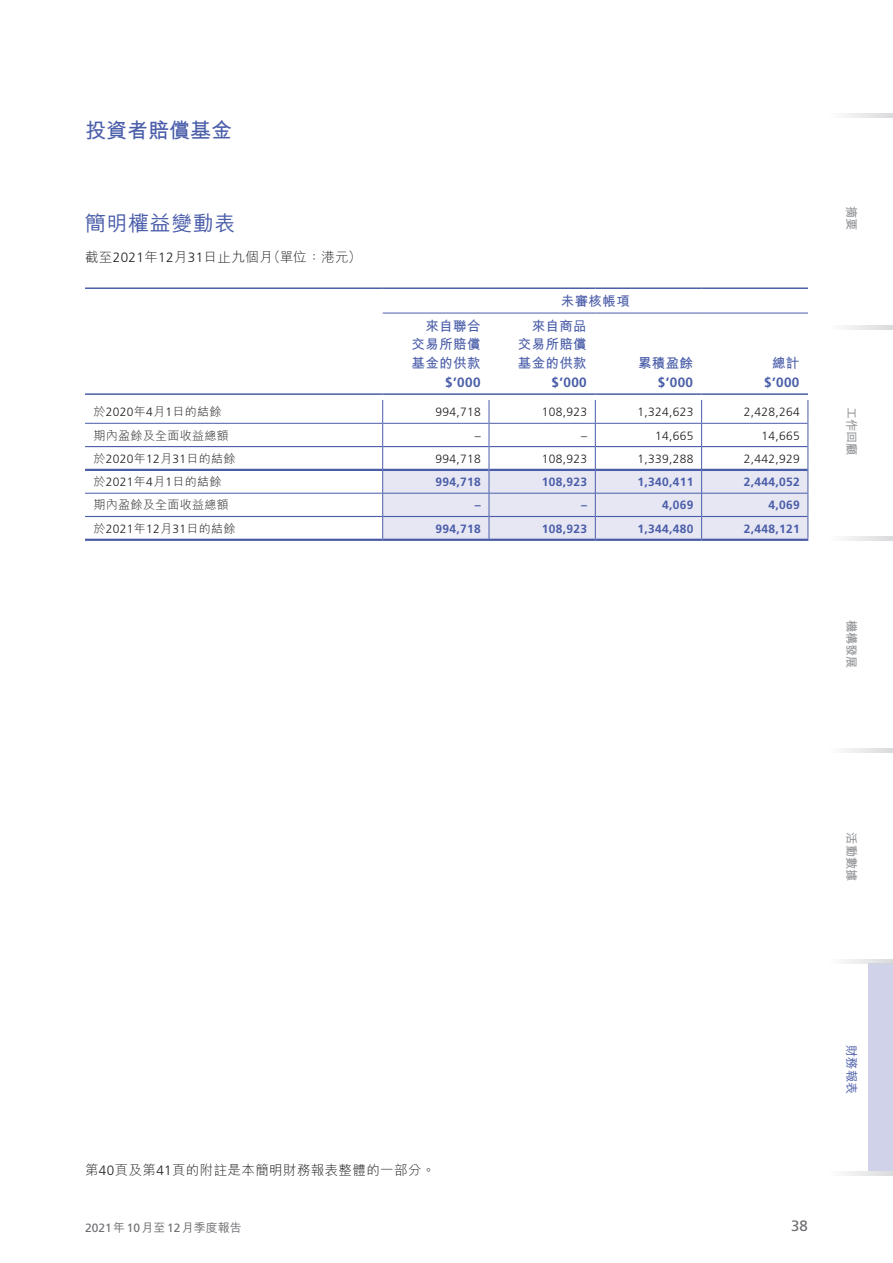
<style>
.page{position:relative;width:893px;height:1263px;background:#fff}
.page>*{position:absolute;margin:0;border:0;box-sizing:border-box;transform-origin:0 0}
.t1{font:700 21px "M Hei HK";color:#4a5da9}
.t2{font:500 21px "M Hei HK";letter-spacing:.03em;color:#4a5da9}
.t3{font:15px "Frutiger LT Std";color:#6c6d70}
.t4{font:300 13.5px "M Hei HK";letter-spacing:.03em;color:#231f20}
.t5{font:700 13.5px/18.8px "M Hei HK";letter-spacing:.03em;color:#4a5da9;text-align:justify}
.t6{font:700 13.5px "Frutiger LT Std";letter-spacing:.03em;color:#4a5da9}
.t7{font:700 12.15px "M Hei HK";color:#939598}
.t8{font:500 12.15px "M Hei HK";color:#4a5da9}
.t9{font:300 12px "Frutiger LT Std";letter-spacing:.03em;color:#231f20}
.t10{font:700 12px "Frutiger LT Std";letter-spacing:.03em;color:#4a5da9}
.t11{font:300 12px "M Hei HK";letter-spacing:.03em;color:#231f20}
.t12{font:12px "Frutiger LT Std";color:#6c6d70}
.s1{font-family:"Frutiger LT Std"}
.s2{font-family:"M Hei HK"}
.s3{font-family:"M Hei HK";font-weight:500}
</style>
<div class="page">
<div style="left:868px;top:963px;width:25px;height:208px;background:#d0d2e9"></div>
<svg style="left:845px;top:114px;width:48px;height:4px"></svg>
<svg style="left:845px;top:325px;width:48px;height:4px"></svg>
<svg style="left:845px;top:537px;width:48px;height:4px"></svg>
<svg style="left:845px;top:748px;width:48px;height:4px"></svg>
<svg style="left:845px;top:959px;width:48px;height:5px"></svg>
<svg style="left:845px;top:1171px;width:48px;height:4px"></svg>
<hr style="left:85px;top:423px;width:297px;height:1px;background:#4a5da9">
<hr style="left:85px;top:493px;width:297px;height:1px;background:#4a5da9">
<hr style="left:85px;top:446px;width:297px;height:1px;background:#4a5da9">
<hr style="left:85px;top:469px;width:297px;height:2px;background:#4a5da9">
<hr style="left:85px;top:516px;width:297px;height:1px;background:#4a5da9">
<hr style="left:85px;top:539px;width:298px;height:2px;background:#4a5da9">
<hr style="left:383px;top:539px;width:106px;height:2px;background:#4a5da9">
<hr style="left:489px;top:539px;width:106px;height:2px;background:#4a5da9">
<hr style="left:595px;top:539px;width:107px;height:2px;background:#4a5da9">
<hr style="left:702px;top:539px;width:106px;height:2px;background:#4a5da9">
<svg style="left:382px;top:400px;width:426px;height:140px"></svg>
<hr style="left:85px;top:287px;width:298px;height:2px;background:#4a5da9">
<hr style="left:383px;top:287px;width:106px;height:2px;background:#4a5da9">
<hr style="left:489px;top:287px;width:106px;height:2px;background:#4a5da9">
<hr style="left:595px;top:287px;width:107px;height:2px;background:#4a5da9">
<hr style="left:702px;top:287px;width:106px;height:2px;background:#4a5da9">
<hr style="left:383px;top:313px;width:106px;height:1px;background:#4a5da9">
<hr style="left:489px;top:313px;width:106px;height:1px;background:#4a5da9">
<hr style="left:595px;top:313px;width:107px;height:1px;background:#4a5da9">
<hr style="left:702px;top:313px;width:106px;height:1px;background:#4a5da9">
<hr style="left:85px;top:393px;width:298px;height:2px;background:#4a5da9">
<hr style="left:383px;top:393px;width:106px;height:2px;background:#4a5da9">
<hr style="left:489px;top:393px;width:106px;height:2px;background:#4a5da9">
<hr style="left:595px;top:393px;width:107px;height:2px;background:#4a5da9">
<hr style="left:702px;top:393px;width:106px;height:2px;background:#4a5da9">
<h1 class="t1" style="left:85px;top:115px;width:148px">投資者賠償基金</h1>
<h1 class="t2" style="left:85px;top:208px;width:152px">簡明權益變動表</h1>
<p class="t4" style="left:85px;top:247px;width:278px">截至<span class="s1">2021</span>年<span class="s1">12</span>月<span class="s1">31</span>日止九個月（單位：港元）</p>
<p class="t5" style="left:411px;top:315px;width:71px;text-indent:14px">來自聯合交易所賠償基金的供款</p>
<p class="t6" style="left:445px;top:374px;width:37px">$’000</p>
<p class="t5" style="left:561px;top:290px;width:71px">未審核帳項</p>
<p class="t5" style="left:518px;top:315px;width:71px;text-indent:14px">來自商品交易所賠償基金的供款</p>
<p class="t6" style="left:551px;top:374px;width:37px">$’000</p>
<p class="t5" style="left:638px;top:353px;width:57px">累積盈餘</p>
<p class="t6" style="left:658px;top:374px;width:37px">$’000</p>
<p class="t5" style="left:772px;top:353px;width:29px">總計</p>
<p class="t6" style="left:764px;top:374px;width:37px">$’000</p>
<p class="t11" style="left:94px;top:403px;width:130px">於<span class="s1">2020</span>年<span class="s1">4</span>月<span class="s1">1</span>日的結餘</p>
<p class="t9" style="left:435px;top:405px;width:47px">994,718</p>
<p class="t9" style="left:542px;top:405px;width:47px">108,923</p>
<p class="t9" style="left:637px;top:405px;width:58px">1,324,623</p>
<p class="t9" style="left:744px;top:405px;width:58px">2,428,264</p>
<p class="t11" style="left:94px;top:427px;width:137px">期內盈餘及全面收益總額</p>
<p class="t9" style="left:475px;top:429px;width:7px">–</p>
<p class="t9" style="left:581px;top:429px;width:7px">–</p>
<p class="t9" style="left:655px;top:429px;width:40px">14,665</p>
<p class="t9" style="left:761px;top:429px;width:40px">14,665</p>
<p class="t9" style="left:94px;top:452px;width:144px"><span class="s2">於</span>2020<span class="s2">年</span>12<span class="s2">月</span>31<span class="s2">日的結餘</span></p>
<p class="t9" style="left:435px;top:452px;width:47px">994,718</p>
<p class="t9" style="left:542px;top:452px;width:47px">108,923</p>
<p class="t9" style="left:637px;top:452px;width:58px">1,339,288</p>
<p class="t9" style="left:744px;top:452px;width:58px">2,442,929</p>
<p class="t11" style="left:94px;top:473px;width:130px">於<span class="s1">2021</span>年<span class="s1">4</span>月<span class="s1">1</span>日的結餘</p>
<p class="t10" style="left:435px;top:475px;width:47px">994,718</p>
<p class="t10" style="left:542px;top:475px;width:47px">108,923</p>
<p class="t10" style="left:637px;top:475px;width:58px">1,340,411</p>
<p class="t10" style="left:744px;top:475px;width:58px">2,444,052</p>
<p class="t11" style="left:94px;top:497px;width:137px">期內盈餘及全面收益總額</p>
<p class="t10" style="left:475px;top:498px;width:7px">–</p>
<p class="t10" style="left:581px;top:498px;width:7px">–</p>
<p class="t10" style="left:662px;top:498px;width:33px">4,069</p>
<p class="t10" style="left:768px;top:498px;width:33px">4,069</p>
<p class="t9" style="left:94px;top:522px;width:144px"><span class="s2">於</span>2021<span class="s2">年</span>12<span class="s2">月</span>31<span class="s2">日的結餘</span></p>
<p class="t10" style="left:435px;top:521px;width:47px">994,718</p>
<p class="t10" style="left:542px;top:521px;width:47px">108,923</p>
<p class="t10" style="left:637px;top:521px;width:58px">1,344,480</p>
<p class="t10" style="left:744px;top:521px;width:58px">2,448,121</p>
<p class="t7" style="left:860px;top:206px;width:26px;rotate:90deg">摘要</p>
<p class="t7" style="left:860px;top:407px;width:50px;rotate:90deg">工作回顧</p>
<p class="t7" style="left:860px;top:620px;width:50px;rotate:90deg">機構發展</p>
<p class="t7" style="left:860px;top:832px;width:50px;rotate:90deg">活動數據</p>
<p class="t4" style="left:85px;top:1160px;width:352px">第<span class="s1">40</span>頁及第<span class="s1">41</span>頁的附註是本簡明財務報表整體的一部分。</p>
<p class="t12" style="left:85px;top:1220px;width:158px">2021<span class="s3">年</span>10<span class="s3">月至</span>12<span class="s3">月季度報告</span></p>
<p class="t3" style="left:791px;top:1217px;width:18px">38</p>
<p class="t8" style="left:860px;top:1045px;width:51px;rotate:90deg">財務報表</p>
</div>
